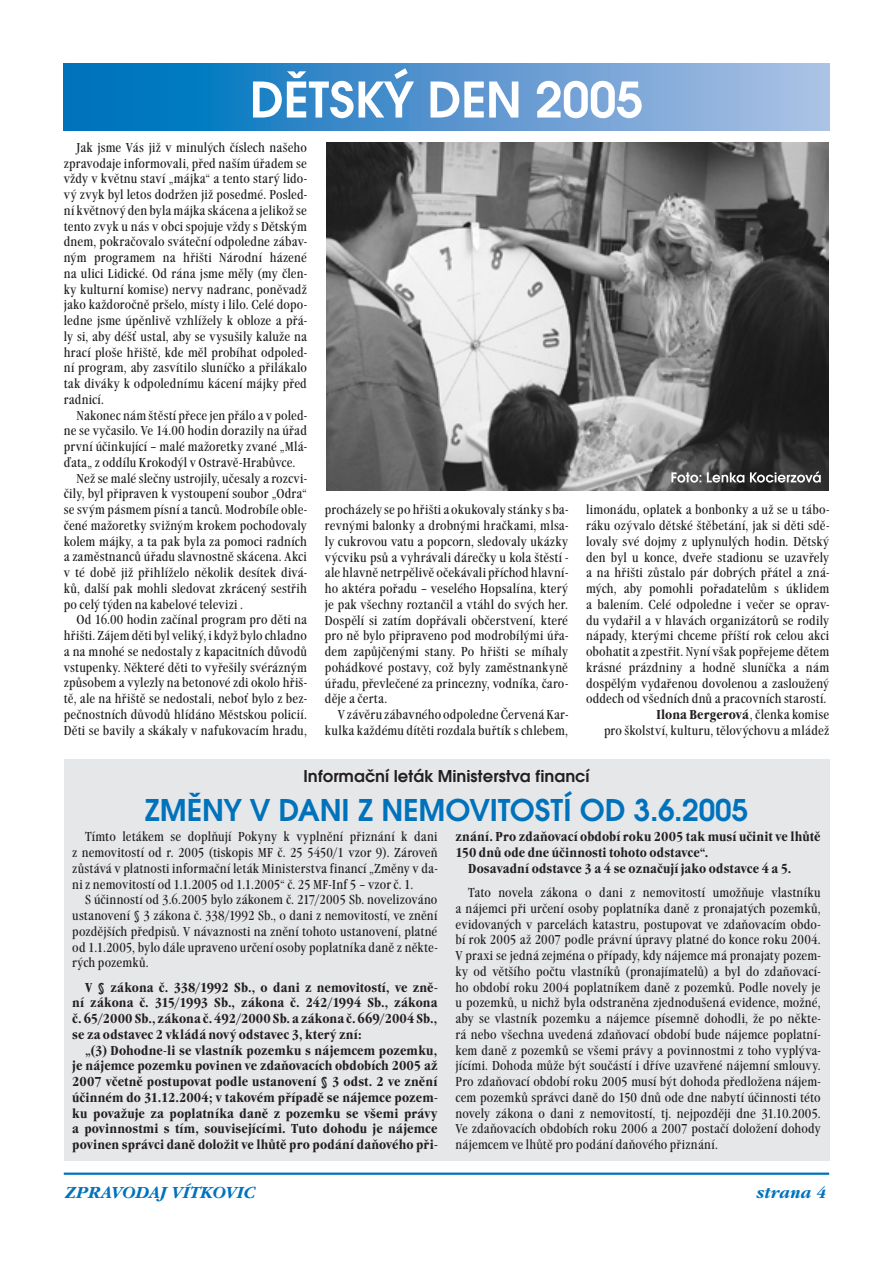
<style>
.page{position:relative;width:893px;height:1263px;background:#fff}
.page>*{position:absolute;margin:0;border:0;box-sizing:border-box;transform-origin:0 0}
.t1{font:600 54px "Avant Gar Got Itc TCE";color:#fff}
.t2{font:600 33px "Avant Gar Got Itc TCE";color:#0072bc}
.t3{font:600 18px "Avant Gar Got Itc TCE";color:#231f20}
.t4{font:italic 700 16.5px "Garamond Itc TCE";color:#0072bc}
.t5{font:condensed 13.5px/15.8px "Garamond Itc TCE";letter-spacing:.01em;color:#231f20;text-align:justify}
.t6{font:700 condensed 13.5px/15.8px "Garamond Itc TCE";letter-spacing:.01em;color:#231f20;text-align:justify}
.s1{font-weight:700}
</style>
<div class="page">
<hr style="left:64px;top:1172px;width:765px;height:3px;background:#0072bc">
<div style="left:64px;top:759px;width:765px;height:402px;background:#e6e7e9"></div>
<svg style="left:64px;top:64px;width:765px;height:67px;background:#5095ce"></svg>
<img style="left:326px;top:143px;width:503px;height:347px">
<svg style="left:671px;top:471px;width:150px;height:12px"></svg>
<h1 class="t1" style="left:250px;top:68px;width:395px">DĚTSKÝ DEN 2005</h1>
<p class="t5" style="left:64px;top:140px;width:245px;text-indent:13px">Jak jsme Vás již v minulých číslech našeho zpravodaje informovali, před naším úřadem se vždy v květnu staví „májka“ a tento starý lido&shy;vý zvyk byl letos dodržen již posedmé. Posled&shy;ní květnový den byla májka skácena a jelikož se tento zvyk u nás v obci spojuje vždy s Dětským dnem, pokračovalo sváteční odpoledne zábav&shy;ným programem na hřišti Národní házené na ulici Lidické. Od rána jsme měly (my člen&shy;ky kulturní komise) nervy nadranc, poněvadž jako každoročně pršelo, místy i lilo. Celé dopo&shy;ledne jsme úpěnlivě vzhlížely k obloze a přá&shy;ly si, aby déšť ustal, aby se vysušily kaluže na hrací ploše hřiště, kde měl probíhat odpoled&shy;ní program, aby zasvítilo sluníčko a přilákalo tak diváky k odpolednímu kácení májky před radnicí.</p>
<p class="t5" style="left:77px;top:407px;width:232px">Nakonec nám štěstí přece jen přálo a v poled-</p>
<p class="t5" style="left:64px;top:423px;width:245px">ne se vyčasilo. Ve 14.00 hodin dorazily na úřad</p>
<p class="t5" style="left:64px;top:439px;width:245px">první účinkující – malé mažoretky zvané „Mlá-</p>
<p class="t5" style="left:64px;top:455px;width:233px">ďata„ z oddílu Krokodýl v Ostravě-Hrabůvce.</p>
<p class="t5" style="left:77px;top:470px;width:232px">Než se malé slečny ustrojily, učesaly a rozcvi-</p>
<p class="t5" style="left:64px;top:486px;width:245px">čily, byl připraven k vystoupení soubor „Odra“</p>
<p class="t5" style="left:64px;top:502px;width:245px">se svým pásmem písní a tanců. Modrobíle oble-</p>
<p class="t5" style="left:64px;top:518px;width:245px">čené mažoretky svižným krokem pochodovaly</p>
<p class="t5" style="left:64px;top:533px;width:245px">kolem májky, a ta pak byla za pomoci radních</p>
<p class="t5" style="left:64px;top:549px;width:245px">a zaměstnanců úřadu slavnostně skácena. Akci</p>
<p class="t5" style="left:64px;top:565px;width:245px">v té době již přihlíželo několik desítek divá-</p>
<p class="t5" style="left:64px;top:581px;width:245px">ků, další pak mohli sledovat zkrácený sestřih</p>
<p class="t5" style="left:64px;top:596px;width:181px">po celý týden na kabelové televizi .</p>
<p class="t5" style="left:77px;top:612px;width:232px">Od 16.00 hodin začínal program pro děti na</p>
<p class="t5" style="left:64px;top:628px;width:245px">hřišti. Zájem děti byl veliký, i když bylo chladno</p>
<p class="t5" style="left:64px;top:644px;width:245px">a na mnohé se nedostaly z kapacitních důvodů</p>
<p class="t5" style="left:64px;top:659px;width:245px">vstupenky. Některé děti to vyřešily svérázným</p>
<p class="t5" style="left:64px;top:675px;width:245px">způsobem a vylezly na betonové zdi okolo hřiš-</p>
<p class="t5" style="left:64px;top:691px;width:245px">tě, ale na hřiště se nedostali, neboť bylo z bez-</p>
<p class="t5" style="left:64px;top:707px;width:245px">pečnostních důvodů hlídáno Městskou policií.</p>
<p class="t5" style="left:64px;top:722px;width:245px">Děti se bavily a skákaly v nafukovacím hradu,</p>
<p class="t5" style="left:325px;top:502px;width:245px">procházely se po hřišti a okukovaly stánky s ba&shy;revnými balonky a drobnými hračkami, mlsa&shy;ly cukrovou vatu a popcorn, sledovaly ukázky výcviku psů a vyhrávali dárečky u kola štěstí - ale hlavně netrpělivě očekávali příchod hlavní&shy;ho aktéra pořadu – veselého Hopsalína, který je pak všechny roztančil a vtáhl do svých her.<br>Dospělí si zatím dopřávali občerstvení, které pro ně bylo připraveno pod modrobílými úřa&shy;dem zapůjčenými stany. Po hřišti se míhaly pohádkové postavy, což byly zaměstnankyně úřadu, převlečené za princezny, vodníka, čaro&shy;děje a čerta.</p>
<p class="t5" style="left:325px;top:707px;width:245px;text-align:right">V závěru zábavného odpoledne Červená Kar&shy;kulka každému dítěti rozdala buřtík s chlebem,</p>
<p class="t5" style="left:586px;top:502px;width:245px;text-align:right">limonádu, oplatek a bonbonky a už se u tábo&shy;ráku ozývalo dětské štěbetání, jak si děti sdě&shy;lovaly své dojmy z uplynulých hodin. Dětský den byl u konce, dveře stadionu se uzavřely a na hřišti zůstalo pár dobrých přátel a zná&shy;mých, aby pomohli pořadatelům s úklidem a balením. Celé odpoledne i večer se oprav&shy;du vydařil a v hlavách organizátorů se rodily nápady, kterými chceme příští rok celou akci obohatit a zpestřit. Nyní však popřejeme dětem krásné prázdniny a hodně sluníčka a nám dospělým vydařenou dovolenou a zasloužený oddech od všedních dnů a pracovních starostí.<br><span class="s1">Ilona Bergerová</span>, členka komise<br>pro školství, kulturu, tělovýchovu a mládež</p>
<h3 class="t3" style="left:303px;top:765px;width:288px">Informační leták Ministerstva financí</h3>
<h2 class="t2" style="left:145px;top:791px;width:605px">ZMĚNY V DANI Z NEMOVITOSTÍ OD 3.6.2005</h2>
<p class="t5" style="left:72px;top:829px;width:367px;text-indent:13px">Tímto letákem se doplňují Pokyny k vyplnění přiznání k dani z nemovitostí od r. 2005 (tiskopis MF č. 25 5450/1 vzor 9). Zároveň zůstává v platnosti informační leták Ministerstva financí „Změny v da&shy;ni z nemovitostí od 1.1.2005 od 1.1.2005“ č. 25 MF-Inf 5 – vzor č. 1.</p>
<p class="t5" style="left:72px;top:892px;width:367px;text-indent:13px">S účinností od 3.6.2005 bylo zákonem č. 217/2005 Sb. novelizováno ustanovení § 3 zákona č. 338/1992 Sb., o dani z nemovitostí, ve znění pozdějších předpisů. V návaznosti na znění tohoto ustanovení, platné od 1.1.2005, bylo dále upraveno určení osoby poplatníka daně z někte&shy;rých pozemků.</p>
<p class="t6" style="left:72px;top:979px;width:367px;text-indent:13px">V § zákona č. 338/1992 Sb., o dani z nemovitostí, ve zně&shy;ní zákona č. 315/1993 Sb., zákona č. 242/1994 Sb., zákona č. 65/2000 Sb., zákona č. 492/2000 Sb. a zákona č. 669/2004 Sb., se za odstavec 2 vkládá nový odstavec 3, který zní:</p>
<p class="t6" style="left:72px;top:1042px;width:367px;text-indent:13px">„(3) Dohodne-li se vlastník pozemku s nájemcem pozemku, je nájemce pozemku povinen ve zdaňovacích obdobích 2005 až 2007 včetně postupovat podle ustanovení § 3 odst. 2 ve znění účinném do 31.12.2004; v takovém případě se nájemce pozem&shy;ku považuje za poplatníka daně z pozemku se všemi právy a povinnostmi s tím, souvisejícími. Tuto dohodu je nájemce povinen správci daně doložit ve lhůtě pro podání daňového při-</p>
<p class="t6" style="left:455px;top:829px;width:367px">znání. Pro zdaňovací období roku 2005 tak musí učinit ve lhůtě</p>
<p class="t6" style="left:455px;top:845px;width:254px">150 dnů ode dne účinnosti tohoto odstavce“.</p>
<p class="t6" style="left:468px;top:861px;width:325px">Dosavadní odstavce 3 a 4 se označují jako odstavce 4 a 5.</p>
<p class="t5" style="left:455px;top:885px;width:367px;text-indent:13px">Tato novela zákona o dani z nemovitostí umožňuje vlastníku a nájemci při určení osoby poplatníka daně z pronajatých pozemků, evidovaných v parcelách katastru, postupovat ve zdaňovacím obdo&shy;bí rok 2005 až 2007 podle právní úpravy platné do konce roku 2004.<br>V praxi se jedná zejména o případy, kdy nájemce má pronajaty pozem&shy;ky od většího počtu vlastníků (pronajímatelů) a byl do zdaňovací&shy;ho období roku 2004 poplatníkem daně z pozemků. Podle novely je u pozemků, u nichž byla odstraněna zjednodušená evidence, možné, aby se vlastník pozemku a nájemce písemně dohodli, že po někte&shy;rá nebo všechna uvedená zdaňovací období bude nájemce poplatní&shy;kem daně z pozemků se všemi právy a povinnostmi z toho vyplýva&shy;jícími. Dohoda může být součástí i dříve uzavřené nájemní smlouvy.<br>Pro zdaňovací období roku 2005 musí být dohoda předložena nájem&shy;cem pozemků správci daně do 150 dnů ode dne nabytí účinnosti této novely zákona o dani z nemovitostí, tj. nejpozději dne 31.10.2005.<br>Ve zdaňovacích obdobích roku 2006 a 2007 postačí doložení dohody nájemcem ve lhůtě pro podání daňového přiznání.</p>
<p class="t4" style="left:65px;top:1182px;width:191px">ZPRAVODAJ VÍTKOVIC</p>
<p class="t4" style="left:756px;top:1182px;width:72px">strana 4</p>
</div>
